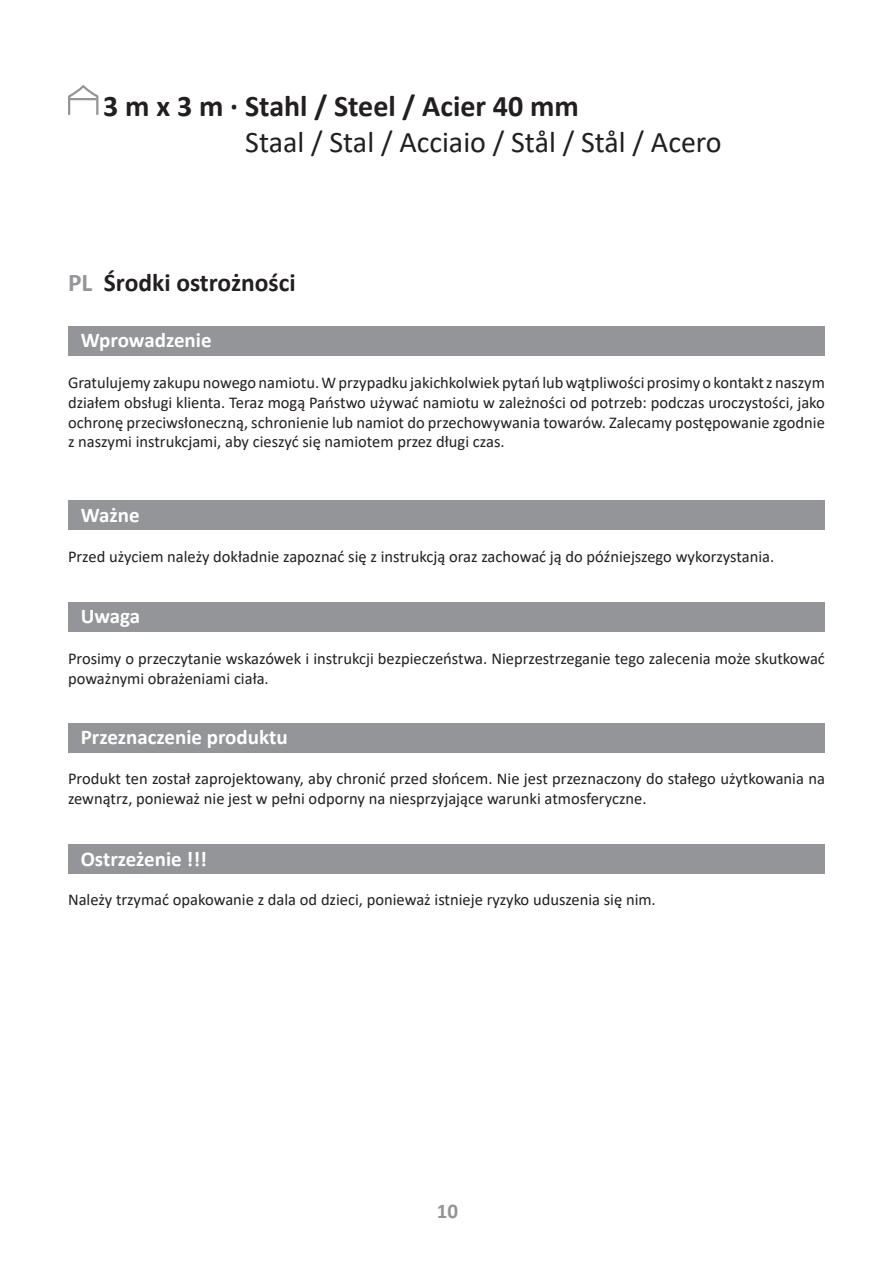
<style>
.page{position:relative;width:893px;height:1263px;background:#fff}
.page>*{position:absolute;margin:0;border:0;box-sizing:border-box;transform-origin:0 0}
.t1{font:30px "Calibri";color:#231f20}
.t2{font:700 30px "Calibri";color:#231f20}
.t3{font:700 25.5px "Calibri";color:#231f20}
.t4{font:700 21px "Calibri";color:#fff}
.t5{font:700 21px "Calibri";color:#939598}
.t6{font:16.5px/19.8px "Calibri";color:#231f20}
.s1{color:#939598}
</style>
<div class="page">
<svg style="left:68px;top:85px;width:31px;height:30px"></svg>
<hr style="left:70px;top:98px;width:26px;height:2px;background:#939598">
<div style="left:68px;top:326px;width:757px;height:29px;background:#939598"></div>
<div style="left:68px;top:500px;width:757px;height:30px;background:#939598"></div>
<div style="left:68px;top:723px;width:757px;height:30px;background:#939598"></div>
<div style="left:68px;top:602px;width:757px;height:30px;background:#939598"></div>
<div style="left:68px;top:844px;width:757px;height:30px;background:#939598"></div>
<h1 class="t2" style="left:103px;top:85px;width:477px">3 m x 3 m · Stahl / Steel / Acier 40 mm</h1>
<h1 class="t1" style="left:245px;top:121px;width:478px">Staal / Stal / Acciaio / Stål / Stål / Acero</h1>
<h2 class="t3" style="left:68px;top:265px;width:229px"><span class="s1">PL</span> Środki ostrożności</h2>
<p class="t4" style="left:81px;top:326px;width:132px">Wprowadzenie</p>
<p class="t6" style="left:68px;top:372px;width:758px;text-align:justify">Gratulujemy zakupu nowego namiotu. W przypadku jakichkolwiek pytań lub wątpliwości prosimy o kontakt z naszym działem obsługi klienta. Teraz mogą Państwo używać namiotu w zależności od potrzeb: podczas uroczystości, jako ochronę przeciwsłoneczną, schronienie lub namiot do przechowywania towarów. Zalecamy postępowanie zgodnie z naszymi instrukcjami, aby cieszyć się namiotem przez długi czas.</p>
<p class="t4" style="left:81px;top:500px;width:60px">Ważne</p>
<p class="t6" style="left:68px;top:546px;width:708px">Przed użyciem należy dokładnie zapoznać się z instrukcją oraz zachować ją do późniejszego wykorzystania.</p>
<p class="t4" style="left:81px;top:601px;width:61px">Uwaga</p>
<p class="t6" style="left:68px;top:648px;width:758px">Prosimy o przeczytanie wskazówek i instrukcji bezpieczeństwa. Nieprzestrzeganie tego zalecenia może skutkować poważnymi obrażeniami ciała.</p>
<p class="t4" style="left:81px;top:722px;width:208px">Przeznaczenie produktu</p>
<p class="t6" style="left:68px;top:768px;width:758px">Produkt ten został zaprojektowany, aby chronić przed słońcem. Nie jest przeznaczony do stałego użytkowania na zewnątrz, ponieważ nie jest w pełni odporny na niesprzyjające warunki atmosferyczne.</p>
<p class="t4" style="left:81px;top:844px;width:128px">Ostrzeżenie !!!</p>
<p class="t6" style="left:68px;top:889px;width:589px">Należy trzymać opakowanie z dala od dzieci, ponieważ istnieje ryzyko uduszenia się nim.</p>
<p class="t5" style="left:437px;top:1196px;width:23px">10</p>
</div>
